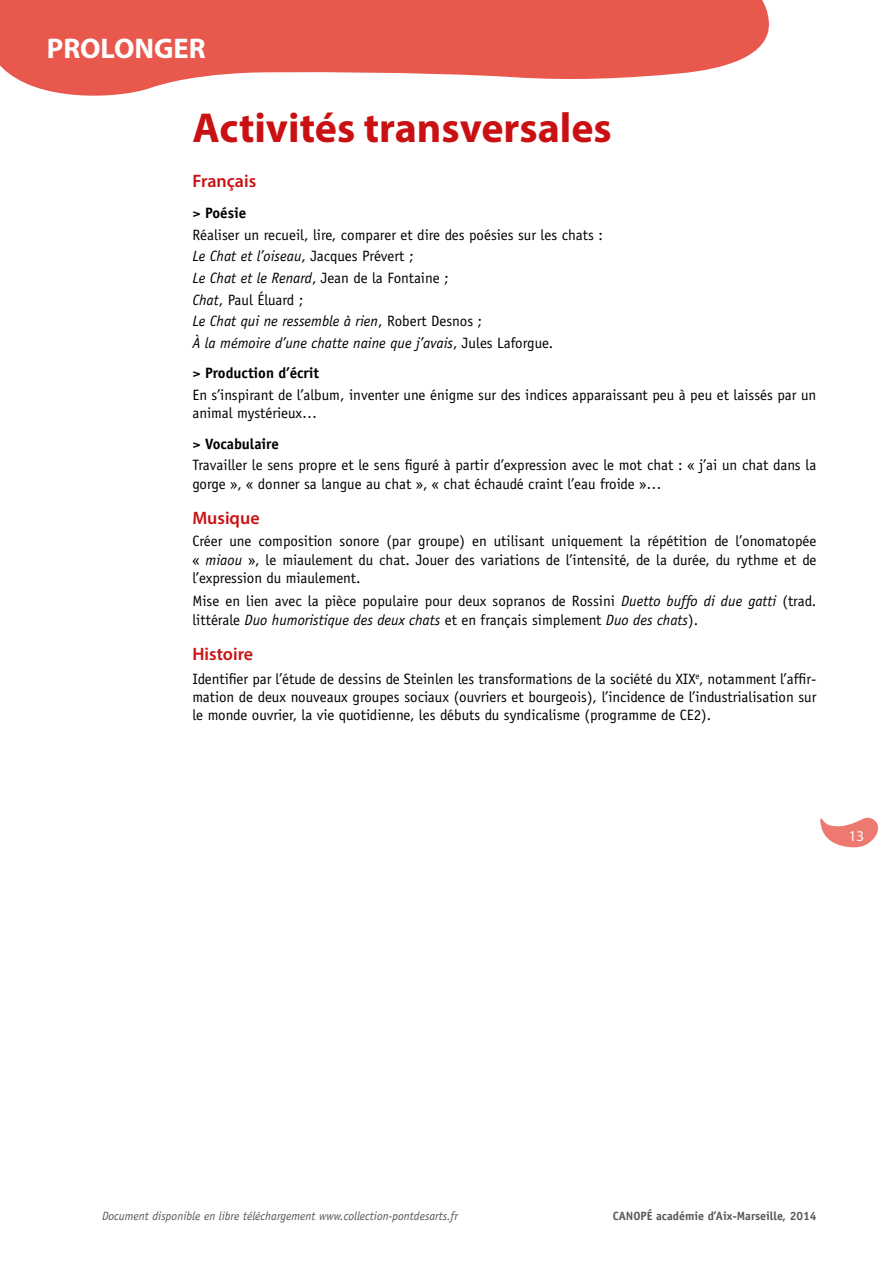
<style>
.page{position:relative;width:893px;height:1263px;background:#fff}
.page>*{position:absolute;margin:0;border:0;box-sizing:border-box;transform-origin:0 0}
.t1{font:700 42px "Myriad Pro";color:#c91113}
.t2{font:700 28.5px "Myriad Pro";color:#fff}
.t3{font:600 18px "Myriad Pro";color:#c91113}
.t4{font:15px/18.3px "Officina Sans Std";color:#000}
.t5{font:700 15px "Officina Sans Std";color:#000}
.t6{font:15px "Myriad Pro";color:#fff}
.t7{font:italic 12px "Officina Sans Std";color:#575756}
.t8{font:700 12px "Officina Sans Std";color:#575756}
.s1{font-style:italic}
</style>
<div class="page">
<svg style="left:820px;top:817px;width:59px;height:31px"></svg>
<svg style="left:0;top:0;width:769px;height:96px;fill:#e8584d"></svg>
<h2 class="t2" style="left:47px;top:30px;width:160px">PROLONGER</h2>
<h1 class="t1" style="left:192px;top:101px;width:421px">Activités transversales</h1>
<p class="t3" style="left:192px;top:169px;width:65px">Français</p>
<p class="t5" style="left:192px;top:203px;width:55px">&gt; Poésie</p>
<p class="t4" style="left:192px;top:224px;width:412px;line-height:21.8px">Réaliser un recueil, lire, comparer et dire des poésies sur les chats :<br><span class="s1">Le Chat et l’oiseau</span>, Jacques Prévert ;<br><span class="s1">Le Chat et le Renard</span>, Jean de la Fontaine ;<br><span class="s1">Chat</span>, Paul Éluard ;<br><span class="s1">Le Chat qui ne ressemble à rien</span>, Robert Desnos ;<br><span class="s1">À la mémoire d’une chatte naine que j’avais</span>, Jules Laforgue.</p>
<p class="t5" style="left:192px;top:364px;width:128px">&gt; Production d’écrit</p>
<p class="t4" style="left:192px;top:386px;width:625px">En s’inspirant de l’album, inventer une énigme sur des indices apparaissant peu à peu et laissés par un animal mystérieux…</p>
<p class="t5" style="left:192px;top:434px;width:88px">&gt; Vocabulaire</p>
<p class="t4" style="left:192px;top:456px;width:625px">Travailler le sens propre et le sens figuré à partir d’expression avec le mot chat : « j’ai un chat dans la gorge », « donner sa langue au chat », « chat échaudé craint l’eau froide »…</p>
<p class="t3" style="left:192px;top:506px;width:69px">Musique</p>
<p class="t4" style="left:192px;top:532px;width:626px;text-align:justify">Créer une composition sonore (par groupe) en utilisant uniquement la répétition de l’onomatopée « <span class="s1">miaou</span> », le miaulement du chat. Jouer des variations de l’intensité, de la durée, du rythme et de l’expression du miaulement.</p>
<p class="t4" style="left:192px;top:592px;width:625px">Mise en lien avec la pièce populaire pour deux sopranos de Rossini <span class="s1">Duetto buffo di due gatti</span> (trad. littérale <span class="s1">Duo humoristique des deux chats</span> et en français simplement <span class="s1">Duo des chats</span>).</p>
<p class="t3" style="left:192px;top:643px;width:62px">Histoire</p>
<p class="t4" style="left:192px;top:669px;width:625px;text-align:justify">Identifier par l’étude de dessins de Steinlen les transformations de la société du XIX<sup>e</sup>, notamment l’affir&shy;mation de deux nouveaux groupes sociaux (ouvriers et bourgeois), l’incidence de l’industrialisation sur le monde ouvrier, la vie quotidienne, les débuts du syndicalisme (programme de CE2).</p>
<p class="t6" style="left:849px;top:827px;width:17px">13</p>
<p class="t7" style="left:102px;top:1208px;width:357px">Document disponible en libre téléchargement www.collection-pontdesarts.fr</p>
<p class="t8" style="left:613px;top:1208px;width:205px">CANOPÉ académie d’Aix-Marseille, 2014</p>
</div>
